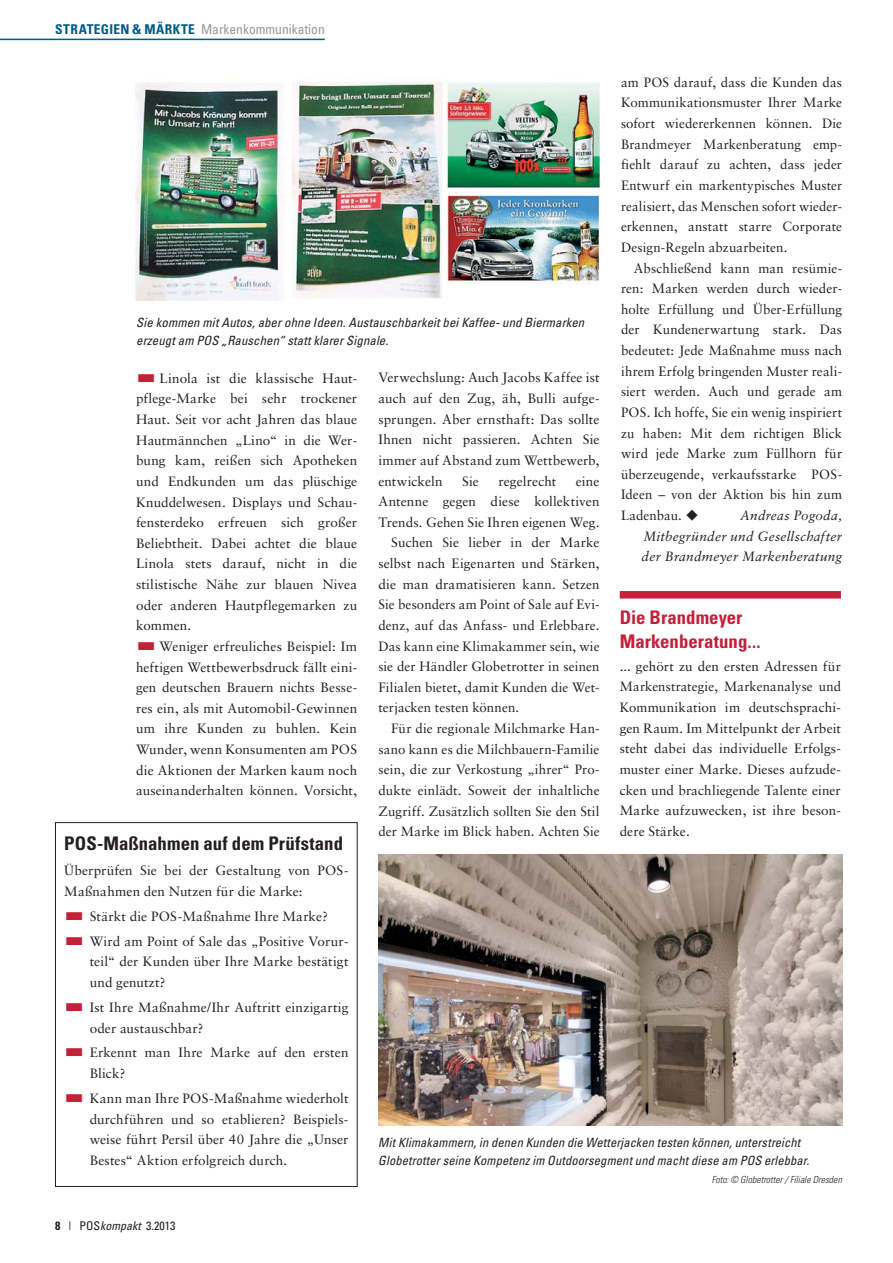
<style>
.page{position:relative;width:893px;height:1263px;background:#fff}
.page>*{position:absolute;margin:0;border:0;box-sizing:border-box;transform-origin:0 0}
.t1{font:700 condensed 18.75px/24px "Univers";color:#c3203a}
.t2{font:700 condensed 18.75px "Univers";color:#231f20}
.t3{font:13.5px/20.7px "Sabon LT Std";letter-spacing:.01em;color:#231f20;text-align:justify}
.t4{font:italic 13.5px/20.7px "Sabon LT Std";letter-spacing:.02em;color:#231f20;text-align:justify}
.t5{font:condensed 13.5px "Univers";color:#939598}
.t6{font:italic condensed 12.75px/18px "Univers";letter-spacing:.01em;color:#231f20}
.t7{font:condensed 12px "Univers";color:#231f20}
.t8{font:italic 300 condensed 9.75px "Univers";color:#231f20}
.s1{font-weight:700;color:#005a89}
.s2{font-weight:700}
.s3{font-style:italic}
</style>
<div class="page">
<hr style="left:0;top:39px;width:325px;height:1px;background:#005a89">
<div style="left:55px;top:822px;width:302px;height:364px;border:1px solid #231f20"></div>
<img style="left:136px;top:82px;width:464px;height:219px">
<img style="left:378px;top:855px;width:464px;height:271px">
<div style="left:620px;top:591px;width:221px;height:7px;background:#c3203a"></div>
<p class="t5" style="left:55px;top:25px;width:271px"><span class="s1">STRATEGIEN &amp; MÄRKTE</span> Markenkommunikation</p>
<p class="t3" style="left:621px;top:73px;width:223px">am POS darauf, dass die Kunden das Kommunikationsmuster Ihrer Marke sofort wiedererkennen können. Die Brandmeyer Markenberatung emp&shy;fiehlt darauf zu achten, dass jeder Entwurf ein markentypisches Muster realisiert, das Menschen sofort wieder&shy;erkennen, anstatt starre Corporate Design-Regeln abzuarbeiten.</p>
<p class="t3" style="left:621px;top:258px;width:223px;text-indent:13px">Abschließend kann man resümie&shy;ren: Marken werden durch wieder&shy;holte Erfüllung und Über-Erfüllung der Kundenerwartung stark. Das bedeutet: Jede Maßnahme muss nach ihrem Erfolg bringenden Muster reali&shy;siert werden. Auch und gerade am POS. Ich hoffe, Sie ein wenig inspiriert zu haben: Mit dem richtigen Blick wird jede Marke zum Füllhorn für überzeugende, verkaufsstarke POS-Ideen – von der Aktion bis hin zum Ladenbau. ◆</p>
<p class="t6" style="left:136px;top:314px;width:450px">Sie kommen mit Autos, aber ohne Ideen. Austauschbarkeit bei Kaffee- und Biermarken erzeugt am POS „Rauschen“ statt klarer Signale.</p>
<p class="t3" style="left:378px;top:368px;width:223px">Verwechslung: Auch Jacobs Kaffee ist auch auf den Zug, äh, Bulli aufge&shy;sprungen. Aber ernsthaft: Das sollte Ihnen nicht passieren. Achten Sie immer auf Abstand zum Wettbewerb, entwickeln</p>
<p class="t3" style="left:136px;top:368px;width:223px;text-indent:24px">Linola ist die klassische Haut&shy;pflege-Marke bei sehr trockener Haut. Seit vor acht Jahren das blaue Hautmännchen „Lino“ in die Wer&shy;bung kam, reißen sich Apotheken und Endkunden um das plüschige Knuddelwesen. Displays und Schau&shy;fensterdeko erfreuen sich großer Beliebtheit. Dabei achtet die blaue Linola stets darauf, nicht in die stilistische Nähe zur blauen Nivea oder anderen Hautpflegemarken zu kommen.</p>
<p class="t3" style="left:136px;top:637px;width:223px;text-indent:24px">Weniger erfreuliches Beispiel: Im heftigen Wettbewerbsdruck fällt eini&shy;gen deutschen Brauern nichts Besse&shy;res ein, als mit Automobil-Gewinnen um ihre Kunden zu buhlen. Kein Wunder, wenn Konsumenten am POS die Aktionen der Marken kaum noch auseinanderhalten können. Vorsicht,</p>
<p class="t3" style="left:462px;top:471px;width:18px">Sie</p>
<p class="t3" style="left:498px;top:471px;width:59px">regelrecht</p>
<p class="t3" style="left:576px;top:471px;width:25px">eine</p>
<p class="t3" style="left:378px;top:492px;width:223px">Antenne gegen diese kollektiven</p>
<p class="t3" style="left:378px;top:512px;width:223px">Trends. Gehen Sie Ihren eigenen Weg.</p>
<p class="t3" style="left:391px;top:533px;width:210px">Suchen Sie lieber in der Marke</p>
<p class="t3" style="left:378px;top:554px;width:223px">selbst nach Eigenarten und Stärken,</p>
<p class="t3" style="left:378px;top:574px;width:223px">die man dramatisieren kann. Setzen</p>
<p class="t3" style="left:378px;top:595px;width:223px">Sie besonders am Point of Sale auf Evi-</p>
<p class="t3" style="left:378px;top:616px;width:223px">denz, auf das Anfass- und Erlebbare.</p>
<p class="t3" style="left:378px;top:636px;width:223px">Das kann eine Klimakammer sein, wie</p>
<p class="t3" style="left:378px;top:657px;width:223px">sie der Händler Globetrotter in seinen</p>
<p class="t3" style="left:378px;top:677px;width:223px">Filialen bietet, damit Kunden die Wet-</p>
<p class="t3" style="left:378px;top:698px;width:142px">terjacken testen können.</p>
<p class="t3" style="left:391px;top:719px;width:210px">Für die regionale Milchmarke Han-</p>
<p class="t3" style="left:378px;top:739px;width:223px">sano kann es die Milchbauern-Familie</p>
<p class="t3" style="left:378px;top:760px;width:223px">sein, die zur Verkostung „ihrer“ Pro-</p>
<p class="t3" style="left:378px;top:781px;width:223px">dukte einlädt. Soweit der inhaltliche</p>
<p class="t3" style="left:378px;top:801px;width:223px">Zugriff. Zusätzlich sollten Sie den Stil</p>
<p class="t3" style="left:378px;top:822px;width:223px">der Marke im Blick haben. Achten Sie</p>
<p class="t4" style="left:642px;top:506px;width:202px;text-indent:98px">Andreas Pogoda, Mitbegründer und Gesellschafter der Brandmeyer Markenberatung</p>
<h1 class="t1" style="left:620px;top:607px;width:142px">Die Brandmeyer<br>Markenberatung...</h1>
<p class="t3" style="left:620px;top:656px;width:223px">... gehört zu den ersten Adressen für Markenstrategie, Markenanalyse und Kommunikation im deutschsprachi&shy;gen Raum. Im Mittelpunkt der Arbeit steht dabei das individuelle Erfolgs&shy;muster einer Marke. Dieses aufzude&shy;cken und brachliegende Talente einer Marke aufzuwecken, ist ihre beson&shy;dere Stärke.</p>
<h1 class="t2" style="left:64px;top:837px;width:280px">POS-Maßnahmen auf dem Prüfstand</h1>
<p class="t3" style="left:64px;top:861px;width:286px">Überprüfen Sie bei der Gestaltung von POS-<br>Maßnahmen den Nutzen für die Marke:</p>
<p class="t3" style="left:90px;top:904px;width:260px;line-height:24.9px">Stärkt die POS-Maßnahme Ihre Marke?<br>Wird am Point of Sale das „Positive Vorur-</p>
<p class="t3" style="left:90px;top:952px;width:260px">teil“ der Kunden über Ihre Marke bestätigt und genutzt?</p>
<p class="t3" style="left:90px;top:997px;width:260px">Ist Ihre Maßnahme/Ihr Auftritt einzigartig oder austauschbar?</p>
<p class="t3" style="left:90px;top:1043px;width:260px">Erkennt man Ihre Marke auf den ersten<br>Blick?</p>
<p class="t3" style="left:90px;top:1088px;width:260px">Kann man Ihre POS-Maßnahme wiederholt durchführen und so etablieren? Beispiels&shy;weise führt Persil über 40 Jahre die „Unser Bestes“ Aktion erfolgreich durch.</p>
<p class="t6" style="left:378px;top:1134px;width:433px">Mit Klimakammern, in denen Kunden die Wetterjacken testen können, unterstreicht<br>Globetrotter seine Kompetenz im Outdoorsegment und macht diese am POS erlebbar.</p>
<p class="t8" style="left:712px;top:1175px;width:132px">Foto: © Globetrotter / Filiale Dresden</p>
<p class="t7" style="left:55px;top:1221px;width:122px"><span class="s2">8</span> | POS<span class="s3">kompakt</span> 3.2013</p>
</div>
